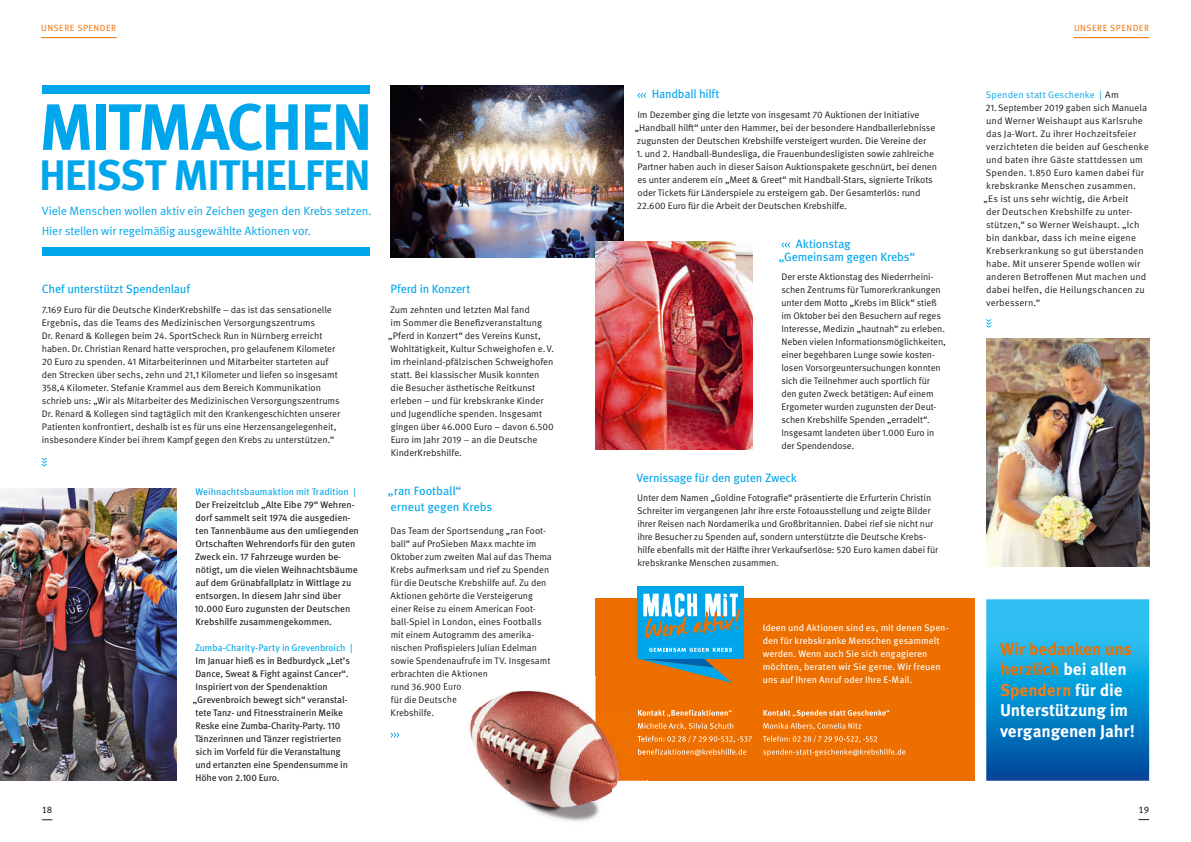
<style>
.page{position:relative;width:1191px;height:842px;background:#fff}
.page>*{position:absolute;margin:0;border:0;box-sizing:border-box;transform-origin:0 0}
.t1{font:700 65.5px "Meta Pro";color:#00a6eb}
.t2{font:700 42.6px "Meta Pro";color:#00a6eb}
.t3{font:700 17px/20.4px "Meta Pro";letter-spacing:-.01em;color:#fff}
.t4{font:12px/13px "Meta Pro";letter-spacing:-.015em;color:#00a6eb}
.t5{font:12px/19.5px "Meta Pro Norm";letter-spacing:-.015em;color:#00a6eb}
.t6{font:9.5px/13px "Meta Pro Norm";letter-spacing:-.01em;color:#1b1c20}
.t7{font:9.5px/13px "Meta Pro";letter-spacing:-.01em;color:#1b1c20}
.t8{font:9.5px/13px "Meta Pro Norm";letter-spacing:.01em;color:#1b1c20}
.t9{font:9.5px/13px "Meta Pro";letter-spacing:.005em;color:#fff}
.t10{font:9.5px "Meta Pro";letter-spacing:-.005em;color:#00a6eb}
.t11{font:9.5px "Meta Pro Norm";letter-spacing:.01em;color:#00a6eb}
.t12{font:9px "Meta Pro Norm";letter-spacing:.05em;color:#ed6f00}
.s1{color:#1b1c20}
.s2{color:#ed6f00}
.s3{color:#ef7d19}
</style>
<div class="page">
<img style="left:0;top:488px;width:176px;height:293px">
<hr style="left:41px;top:37px;width:76px;height:1px;background:#ed6f00">
<hr style="left:1073px;top:37px;width:76px;height:1px;background:#ed6f00">
<div style="left:42px;top:85px;width:328px;height:9px;background:#00a6eb"></div>
<div style="left:42px;top:248px;width:328px;height:8px;background:#00a6eb"></div>
<div style="left:595px;top:599px;width:379px;height:182px;background:#ed6f00"></div>
<svg style="left:637px;top:658px;width:95px;height:25px"></svg>
<div style="left:637px;top:586px;width:107px;height:72px;background:#00a6eb"></div>
<svg style="left:649px;top:648px;width:83px;height:4px"></svg>
<svg style="left:643px;top:593px;width:97px;height:46px"></svg>
<svg style="left:763px;top:749px;width:142px;height:7px"></svg>
<svg style="left:763px;top:723px;width:114px;height:20px"></svg>
<svg style="left:763px;top:710px;width:126px;height:7px"></svg>
<svg style="left:42px;top:458px;width:5px;height:8px"></svg>
<svg style="left:781px;top:242px;width:9px;height:6px"></svg>
<svg style="left:637px;top:93px;width:9px;height:5px"></svg>
<img style="left:390px;top:85px;width:234px;height:173px">
<img style="left:595px;top:241px;width:158px;height:208px">
<svg style="left:986px;top:599px;width:163px;height:182px;background:#1192d1"></svg>
<img style="left:986px;top:339px;width:163px;height:227px">
<svg style="left:986px;top:319px;width:5px;height:9px"></svg>
<img style="left:447px;top:691px;width:132px;height:110px">
<img style="left:579px;top:707px;width:16px;height:32px">
<img style="left:579px;top:739px;width:34px;height:62px">
<img style="left:613px;top:781px;width:5px;height:8px">
<img style="left:520px;top:801px;width:80px;height:21px">
<img style="left:595px;top:676px;width:52px;height:105px">
<svg style="left:638px;top:749px;width:108px;height:7px"></svg>
<svg style="left:637px;top:723px;width:115px;height:20px"></svg>
<svg style="left:638px;top:710px;width:93px;height:7px"></svg>
<img style="left:443px;top:676px;width:44px;height:1px">
<img style="left:443px;top:683px;width:18px;height:7px">
<img style="left:443px;top:696px;width:14px;height:7px">
<svg style="left:390px;top:732px;width:9px;height:6px"></svg>
<p class="t12" style="left:41px;top:21px;width:77px">UNSERE SPENDER</p>
<p class="t12" style="left:1074px;top:21px;width:77px">UNSERE SPENDER</p>
<h1 class="t1" style="left:39px;top:76px;width:335px">MITMACHEN</h1>
<h2 class="t2" style="left:39px;top:141px;width:333px">HEISST MITHELFEN</h2>
<p class="t5" style="left:42px;top:200px;width:331px">Viele Menschen wollen aktiv ein Zeichen gegen den Krebs setzen.<br>Hier stellen wir regelmäßig ausgewählte Aktionen vor.</p>
<p class="t4" style="left:42px;top:282px;width:150px">Chef unterstützt Spendenlauf</p>
<p class="t6" style="left:42px;top:302px;width:300px">7.169 Euro für die Deutsche KinderKrebshilfe – das ist das sensationelle Ergebnis, das die Teams des Medizinischen Versorgungszentrums<br>Dr. Renard &amp; Kollegen beim 24. SportScheck Run in Nürnberg erreicht haben. Dr. Christian Renard hatte versprochen, pro gelaufenem Kilometer 20 Euro zu spenden. 41 Mitarbeiterinnen und Mitarbeiter starteten auf den Strecken über sechs, zehn und 21,1 Kilometer und liefen so insgesamt 358,4 Kilometer. Stefanie Krammel aus dem Bereich Kommunikation schrieb uns: „Wir als Mitarbeiter des Medizinischen Versorgungszentrums Dr. Renard &amp; Kollegen sind tagtäglich mit den Krankengeschichten unserer Patienten konfrontiert, deshalb ist es für uns eine Herzensangelegenheit, insbesondere Kinder bei ihrem Kampf gegen den Krebs zu unterstützen.“</p>
<p class="t10" style="left:195px;top:484px;width:162px">Weihnachtsbaumaktion mit Tradition |</p>
<p class="t7" style="left:194px;top:497px;width:166px">Der Freizeitclub „Alte Eibe 79“ Wehren&shy;dorf sammelt seit 1974 die ausgedien&shy;ten Tannenbäume aus den umliegenden Ortschaften Wehrendorfs für den guten Zweck ein. 17 Fahrzeuge wurden be&shy;nötigt, um die vielen Weihnachtsbäume auf dem Grünabfallplatz in Wittlage zu entsorgen. In diesem Jahr sind über 10.000 Euro zugunsten der Deutschen Krebshilfe zusammengekommen.</p>
<p class="t10" style="left:195px;top:640px;width:159px">Zumba-Charity-Party in Grevenbroich |</p>
<p class="t7" style="left:193px;top:653px;width:159px">Im Januar hieß es in Bedburdyck „Let’s Dance, Sweat &amp; Fight against Cancer“.<br>Inspiriert von der Spendenaktion „Grevenbroich bewegt sich“ veranstal&shy;tete Tanz- und Fitnesstrainerin Meike Reske eine Zumba-Charity-Party. 110<br>Tänzerinnen und Tänzer registrierten sich im Vorfeld für die Veranstaltung und ertanzten eine Spendensumme in Höhe von 2.100 Euro.</p>
<p class="t4" style="left:390px;top:282px;width:81px">Pferd in Konzert</p>
<p class="t6" style="left:388px;top:302px;width:167px">Zum zehnten und letzten Mal fand<br>im Sommer die Benefizveranstaltung „Pferd in Konzert“ des Vereins Kunst, Wohltätigkeit, Kultur Schweighofen e. V. im rheinland-pfälzischen Schweighofen statt. Bei klassischer Musik konnten<br>die Besucher ästhetische Reitkunst erleben – und für krebskranke Kinder und Jugendliche spenden. Insgesamt gingen über 46.000 Euro – davon 6.500<br>Euro im Jahr 2019 – an die Deutsche KinderKrebshilfe.</p>
<p class="t4" style="left:388px;top:482px;width:106px;line-height:16px">„ran Football“ erneut gegen Krebs</p>
<p class="t6" style="left:390px;top:523px;width:163px">Das Team der Sportsendung „ran Foot&shy;ball“ auf ProSieben Maxx machte im<br>Oktober zum zweiten Mal auf das Thema<br>Krebs aufmerksam und rief zu Spenden für die Deutsche Krebshilfe auf. Zu den<br>Aktionen gehörte die Versteigerung einer Reise zu einem American Foot&shy;ball-Spiel in London, eines Footballs mit einem Autogramm des amerika&shy;nischen Profispielers Julian Edelman sowie Spendenaufrufe im TV. Insgesamt erbrachten die Aktionen<br>rund 36.900 Euro<br>für die Deutsche<br>Krebshilfe.</p>
<p class="t4" style="left:651px;top:87px;width:69px">Handball hilft</p>
<p class="t6" style="left:635px;top:107px;width:302px">Im Dezember ging die letzte von insgesamt 70 Auktionen der Initiative „Handball hilft“ unter den Hammer, bei der besondere Handballerlebnisse zugunsten der Deutschen Krebshilfe versteigert wurden. Die Vereine der</p>
<p class="t6" style="left:636px;top:146px;width:302px">1. und 2. Handball-Bundesliga, die Frauenbundesligisten sowie zahlreiche Partner haben auch in dieser Saison Auktionspakete geschnürt, bei denen es unter anderem ein „Meet &amp; Greet“ mit Handball-Stars, signierte Trikots oder Tickets für Länderspiele zu ersteigern gab. Der Gesamterlös: rund 22.600 Euro für die Arbeit der Deutschen Krebshilfe.</p>
<p class="t4" style="left:779px;top:236px;width:138px;text-indent:17px">Aktionstag „Gemeinsam gegen Krebs“</p>
<p class="t6" style="left:781px;top:270px;width:166px">Der erste Aktionstag des Niederrheini&shy;schen Zentrums für Tumorerkrankungen unter dem Motto „Krebs im Blick“ stieß im Oktober bei den Besuchern auf reges Interesse, Medizin „hautnah“ zu erleben.<br>Neben vielen Informationsmöglichkeiten, einer begehbaren Lunge sowie kosten&shy;losen Vorsorgeuntersuchungen konnten sich die Teilnehmer auch sportlich für den guten Zweck betätigen: Auf einem Ergometer wurden zugunsten der Deut&shy;schen Krebshilfe Spenden „erradelt“.<br>Insgesamt landeten über 1.000 Euro in der Spendendose.</p>
<p class="t4" style="left:636px;top:470px;width:162px">Vernissage für den guten Zweck</p>
<p class="t6" style="left:637px;top:491px;width:303px">Unter dem Namen „Goldine Fotografie“ präsentierte die Erfurterin Christin Schreiter im vergangenen Jahr ihre erste Fotoausstellung und zeigte Bilder ihrer Reisen nach Nordamerika und Großbritannien. Dabei rief sie nicht nur ihre Besucher zu Spenden auf, sondern unterstützte die Deutsche Krebs&shy;hilfe ebenfalls mit der Hälfte ihrer Verkaufserlöse: 520 Euro kamen dabei für krebskranke Menschen zusammen.</p>
<p class="t9" style="left:763px;top:621px;width:187px">Ideen und Aktionen sind es, mit denen Spen&shy;den für krebskranke Menschen gesammelt werden. Wenn auch Sie sich enga g ieren möchten, beraten wir Sie gerne. Wir freuen uns auf Ihren Anruf oder Ihre E-Mail.</p>
<p class="t11" style="left:986px;top:88px;width:134px">Spenden statt Geschenke | <span class="s1">Am</span></p>
<p class="t8" style="left:983px;top:101px;width:167px">21. September 2019 gaben sich Manuela und Werner Weishaupt aus Karlsruhe das Ja-Wort. Zu ihrer Hochzeitsfeier verzichteten die beiden auf Geschenke und baten ihre Gäste stattdessen um Spenden. 1.850 Euro kamen dabei für krebskranke Menschen zusammen. „Es ist uns sehr wichtig, die Arbeit<br>der Deutschen Krebshilfe zu unter&shy;stützen,“ so Werner Weishaupt. „Ich bin dankbar, dass ich meine eigene Krebserkrankung so gut überstanden habe. Mit unserer Spende wollen wir anderen Betroffenen Mut machen und dabei helfen, die Heilungschancen zu verbessern.“</p>
<h3 class="t3" style="left:1000px;top:638px;width:136px"><span class="s2">Wir bedanken uns herzlich</span> bei allen<br><span class="s3">Spendern</span> für die<br>Unterstützung im vergangenen Jahr!</h3>
<p class="t7" style="left:42px;top:803px;width:12px">18</p>
<p class="t7" style="left:1138px;top:803px;width:12px">19</p>
</div>
